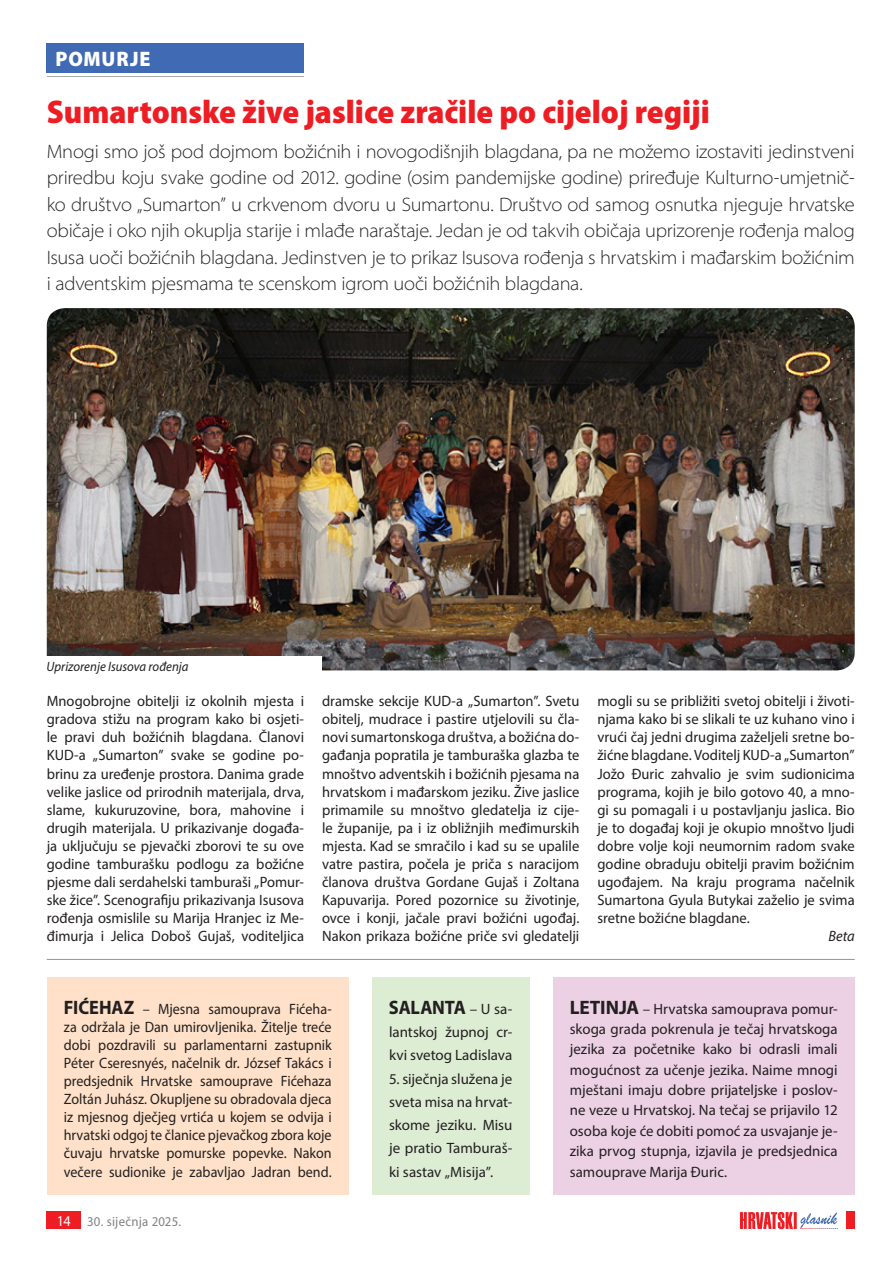
<style>
.page{position:relative;width:893px;height:1263px;background:#fff}
.page>*{position:absolute;margin:0;border:0;box-sizing:border-box;transform-origin:0 0}
.t1{font:900 semi-condensed 33px "Myriad Pro";color:#ee1d23}
.t2{font:900 21px "Myriad Pro";color:#fff;scale:.95 1}
.t3{font:300 semi-expanded 19.5px/26.5px "Myriad Pro";letter-spacing:-.02em;color:#231f20;text-align:justify;scale:.95 1}
.t4{font:700 19.5px "Myriad Pro";letter-spacing:-.01em;color:#231f20;scale:.95 1}
.t5{font:15px/18.1px "Myriad Pro";color:#231f20;text-align:justify}
.t6{font:15px/18.1px "Myriad Pro";color:#231f20;text-align:justify;scale:.94 1}
.t7{font:italic 15px "Myriad Pro";color:#231f20}
.t8{font:italic 13.5px "Myriad Pro";color:#231f20;scale:.95 1}
.t9{font:13.5px "Myriad Pro";letter-spacing:.02em;color:#808285;scale:.95 1}
.s1{font-weight:700;font-size:19.5px}
.s2{font-weight:400;font-size:15px}
.s3{font-size:15px;color:#fff}
</style>
<div class="page">
<hr style="left:47px;top:76px;width:257px;height:1px;background:#a8a9ad">
<div style="left:47px;top:1212px;width:34px;height:17px;background:#ee1d23"></div>
<div style="left:846px;top:1212px;width:9px;height:17px;background:#ee1d23"></div>
<svg style="left:740px;top:1212px;width:98px;height:17px"></svg>
<div style="left:47px;top:43px;width:257px;height:30px;background:#406ab4"></div>
<img style="left:47px;top:308px;width:808px;height:362px">
<div style="left:47px;top:977px;width:302px;height:218px;background:#fee1c8"></div>
<div style="left:553px;top:977px;width:302px;height:218px;background:#ecd1e4"></div>
<div style="left:372px;top:977px;width:157px;height:218px;background:#ddedd4"></div>
<hr style="left:47px;top:959px;width:808px;height:1px;background:#939598">
<div style="left:42px;top:656px;width:280px;height:32px;background:#fff"></div>
<h2 class="t2" style="left:56px;top:45px;width:31px">POMUR</h2>
<h2 class="t2" style="left:130px;top:45px;width:21px">JE</h2>
<h1 class="t1" style="left:47px;top:90px;width:665px">Sumartonske žive jaslice zračile po cijeloj regiji</h1>
<p class="t3" style="left:47px;top:138px;width:852px">Mnogi smo još pod dojmom božićnih i novogodišnjih blagdana, pa ne možemo izostaviti jedinstveni priredbu koju svake godine od 2012. godine (osim pandemijske godine) priređuje Kulturno-umjetnič&shy;ko društvo „Sumarton” u crkvenom dvoru u Sumartonu. Društvo od samog osnutka njeguje hrvatske običaje i oko njih okuplja starije i mlađe naraštaje. Jedan je od takvih običaja uprizorenje rođenja malog Isusa uoči božićnih blagdana. Jedinstven je to prikaz Isusova rođenja s hrvatskim i mađarskim božićnim i adventskim pjesmama te scenskom igrom uoči božićnih blagdana.</p>
<p class="t8" style="left:47px;top:658px;width:151px">Uprizorenje Isusova rođenja</p>
<p class="t5" style="left:47px;top:692px;width:259px">Mnogobrojne obitelji iz okolnih mjesta i gradova stižu na program kako bi osjeti&shy;le pravi duh božićnih blagdana. Članovi KUD-a „Sumarton” svake se godine po&shy;brinu za uređenje prostora. Danima grade velike jaslice od prirodnih materijala, drva, slame, kukuruzovine, bora, mahovine i drugih materijala. U prikazivanje događa&shy;ja uključuju se pjevački zborovi te su ove godine tamburašku podlogu za božićne pjesme dali serdahelski tamburaši „Pomur&shy;ske žice”. Scenografiju prikazivanja Isusova rođenja osmislile su Marija Hranjec iz Me&shy;đimurja i Jelica Doboš Gujaš, voditeljica</p>
<p class="t5" style="left:322px;top:692px;width:259px">dramske sekcije KUD-a „Sumarton”. Svetu obitelj, mudrace i pastire utjelovili su čla&shy;novi sumartonskoga društva, a božićna do&shy;gađanja popratila je tamburaška glazba te mnoštvo adventskih i božićnih pjesama na hrvatskom i mađarskom jeziku. Žive jaslice primamile su mnoštvo gledatelja iz cije&shy;le županije, pa i iz obližnjih međimurskih mjesta. Kad se smračilo i kad su se upalile vatre pastira, počela je priča s naracijom članova društva Gordane Gujaš i Zoltana Kapuvarija. Pored pozornice su životinje, ovce i konji, jačale pravi božićni ugođaj.<br>Nakon prikaza božićne priče svi gledatelji</p>
<p class="t5" style="left:597px;top:692px;width:259px">mogli su se približiti svetoj obitelji i životi&shy;njama kako bi se slikali te uz kuhano vino i vrući čaj jedni drugima zaželjeli sretne bo&shy;žićne blagdane. Voditelj KUD-a „Sumarton” Jožo Đuric zahvalio je svim sudionicima programa, kojih je bilo gotovo 40, a mno&shy;gi su pomagali i u postavljanju jaslica. Bio je to događaj koji je okupio mnoštvo ljudi dobre volje koji neumornim radom svake godine obraduju obitelji pravim božićnim ugođajem. Na kraju programa načelnik Sumartona Gyula Butykai zaželio je svima sretne božićne blagdane.</p>
<p class="t7" style="left:829px;top:927px;width:28px">Beta</p>
<p class="t6" style="left:64px;top:999px;width:286px"><span class="s1">FIĆEHAZ</span> – Mjesna samouprava Fićeha&shy;za održala je Dan umirovljenika. Žitelje treće dobi pozdravili su parlamentarni zastupnik Péter Cseresnyés, načelnik dr. József Takács i predsjednik Hrvatske samouprave Fićehaza Zoltán Juhász. Okupljene su obradovala djeca iz mjesnog dječjeg vrtića u kojem se odvija i hrvatski odgoj te članice pjevačkog zbora koje čuvaju hrvatske pomurske popevke. Nakon večere sudionike je zabavljao Jadran bend.</p>
<p class="t5" style="left:570px;top:998px;width:269px;line-height:20.4px"><span class="s1">LETINJA</span> – Hrvatska samouprava pomur&shy;skoga grada pokrenula je tečaj hrvatskoga jezika za početnike kako bi odrasli imali mogućnost za učenje jezika. Naime mnogi mještani imaju dobre prijateljske i poslov&shy;ne veze u Hrvatskoj. Na tečaj se prijavilo 12 osoba koje će dobiti pomoć za usvajanje je&shy;zika prvog stupnja, izjavila je predsjednica samouprave Marija Đuric.</p>
<h3 class="t4" style="left:389px;top:994px;width:131px">SALANTA <span class="s2">– U sa-</span></h3>
<p class="t5" style="left:389px;top:1020px;width:125px;line-height:23.2px">lantskoj župnoj cr&shy;kvi svetog Ladislava</p>
<p class="t5" style="left:389px;top:1066px;width:125px;line-height:23.2px">5. siječnja služena je sveta misa na hrvat&shy;skome jeziku. Misu je pratio Tamburaš&shy;ki sastav „Misija”.</p>
<p class="t9" style="left:57px;top:1213px;width:132px"><span class="s3">14</span> 30. siječnja 2025.</p>
</div>
